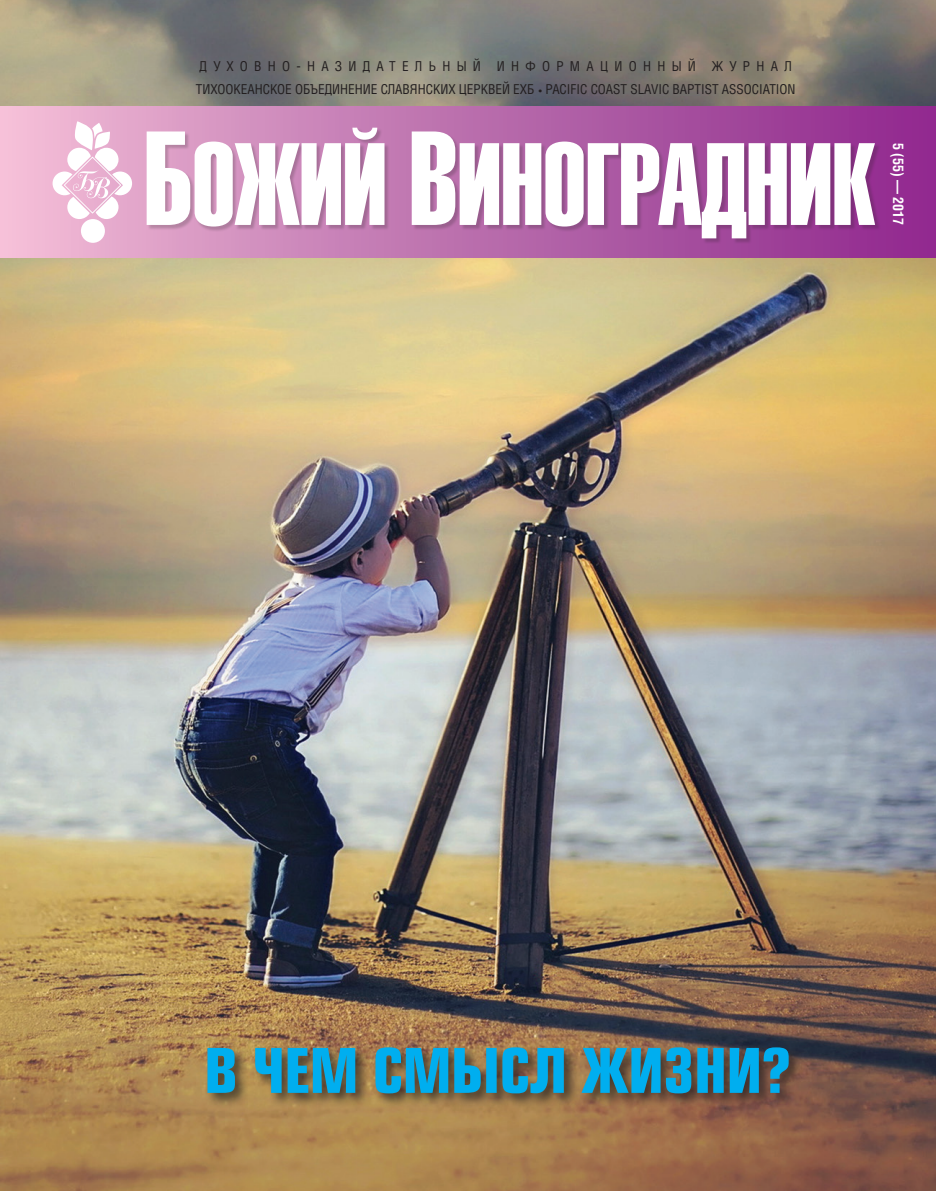
<style>
.page{position:relative;width:936px;height:1191px;background:#fff}
.page>*{position:absolute;margin:0;border:0;box-sizing:border-box;transform-origin:0 0}
.t1{font:114.9px "Helios Extra Compressed C";letter-spacing:-.01em;color:#fff}
.t2{font:700 60px "Europe Condensed C";letter-spacing:-.01em;color:#00aeef}
.t3{font:700 13.95px "AG Letterica Condensed C";color:#fff}
.t4{font:13.05px "AG Letterica Condensed C";color:#231f20}
.t5{font:13.05px "AG Letterica Condensed C";letter-spacing:.48em;color:#231f20}
.s1{font-family:"PF Handbook Pro"}
.s2{font-size:131.25px}
</style>
<div class="page">
<img style="left:0;top:0;width:935px;height:1191px">
<div style="left:0;top:106px;width:935px;height:152px;background:linear-gradient(to right,#f0bcd4,#8b258b)"></div>
<div style="left:148px;top:128px;width:732px;height:116px;background:#231f20;opacity:.22"></div>
<div style="left:204px;top:1044px;width:599px;height:64px;background:#231f20;opacity:.75"></div>
<div style="left:81px;top:219px;width:24px;height:24px;background:#fff;border-radius:50%"></div>
<svg style="left:53px;top:121px;width:79px;height:98px"></svg>
<p class="t5" style="left:199px;top:58px;width:594px">ДУХОВНО-НАЗИДАТЕЛЬНЫЙ ИНФОРМАЦИОННЫЙ ЖУРНАЛ</p>
<p class="t4" style="left:196px;top:82px;width:601px">ТИХООКЕАНСКОЕ ОБЪЕДИНЕНИЕ СЛАВЯНСКИХ ЦЕРКВЕЙ ЕХБ <span class="s1">•</span> PACIFIC COAST SLAVIC BAPTIST ASSOCIATION</p>
<h1 class="t1" style="left:144px;top:118px;width:733px"><span class="s2">Б</span>ОЖИЙ <span class="s2">В</span>ИНОГРАДНИК</h1>
<p class="t3" style="left:906px;top:143px;width:84px;rotate:90deg">5 (55) — 2017</p>
<h2 class="t2" style="left:204px;top:1031px;width:588px">В ЧЕМ СМЫСЛ ЖИЗНИ?</h2>
</div>
